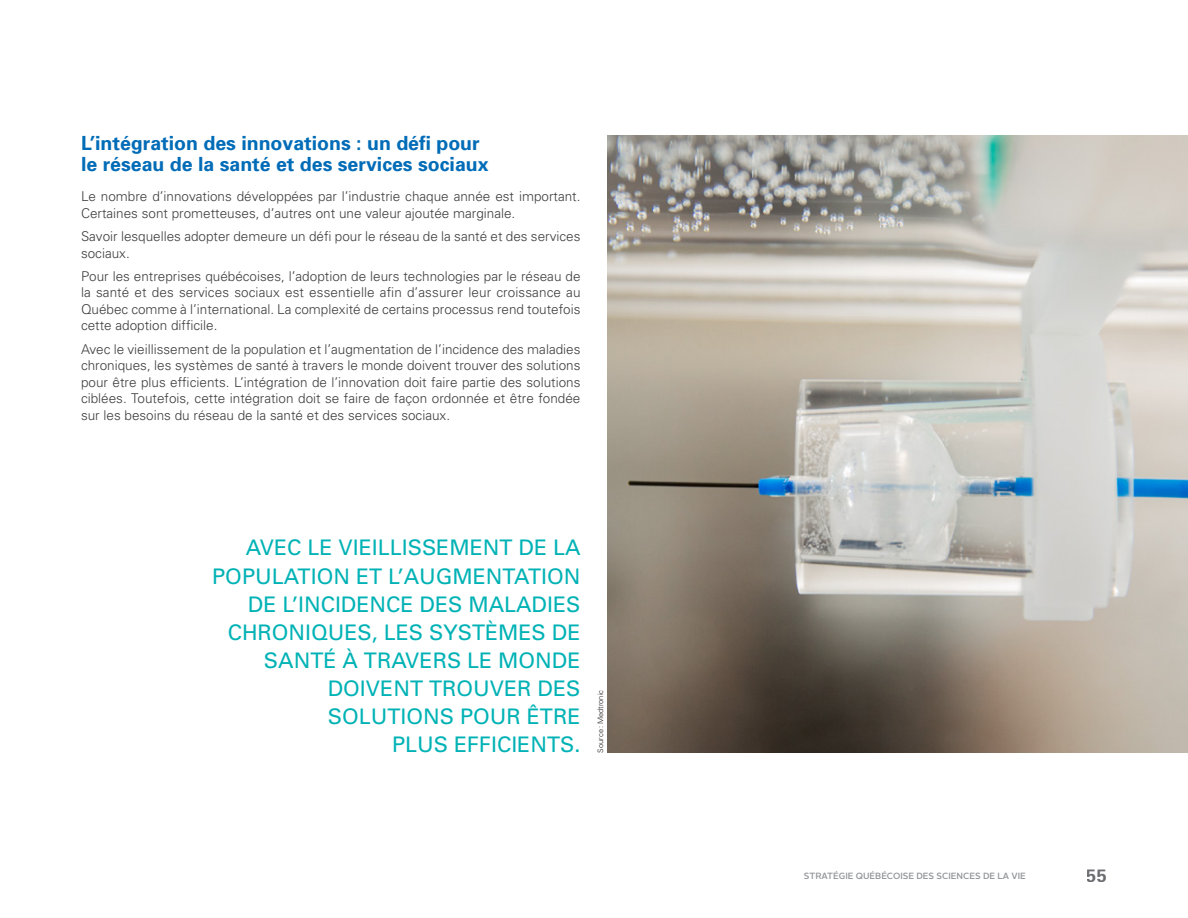
<style>
.page{position:relative;width:1188px;height:918px;background:#fff}
.page>*{position:absolute;margin:0;border:0;box-sizing:border-box;transform-origin:0 0}
.Exergues{font:21.45px/28px "Univers";color:#00b2b5;text-align:right}
.S_-titre_3{font:700 19.5px/21px "Univers";color:#006cb7}
.t1{font:700 18px "Univers";color:#6c6d70}
.Texte_courant{font:300 13.5px/16.5px "Univers";color:#3e3e3f}
.t2{font:500 9px "Alright Sans";color:#939598}
.Notes_de_bas_de_page{font:300 7.5px "Univers";color:#231f20}
</style>
<div class="page">
<img style="left:608px;top:135px;width:580px;height:618px">
<p class="S_-titre_3" style="left:81px;top:133px;width:409px">L’intégration des innovations : un défi pour le réseau de la santé et des services sociaux</p>
<p class="Texte_courant" style="left:81px;top:188px;width:501px">Le nombre d’innovations développées par l’industrie chaque année est important.<br>Certaines sont prometteuses, d’autres ont une valeur ajoutée marginale.</p>
<p class="Texte_courant" style="left:81px;top:228px;width:501px">Savoir lesquelles adopter demeure un défi pour le réseau de la santé et des services sociaux.</p>
<p class="Texte_courant" style="left:81px;top:268px;width:501px;text-align:justify">Pour les entreprises québécoises, l’adoption de leurs technologies par le réseau de la santé et des services sociaux est essentielle afin d’assurer leur croissance au Québec comme à l’international. La complexité de certains processus rend toutefois cette adoption difficile.</p>
<p class="Texte_courant" style="left:81px;top:341px;width:501px;text-align:justify">Avec le vieillissement de la population et l’augmentation de l’incidence des maladies chroniques, les systèmes de santé à travers le monde doivent trouver des solutions pour être plus efficients. L’intégration de l’innovation doit faire partie des solutions ciblées. Toutefois, cette intégration doit se faire de façon ordonnée et être fondée sur les besoins du réseau de la santé et des services sociaux.</p>
<p class="Exergues" style="left:212px;top:534px;width:370px">AVEC LE VIEILLISSEMENT DE LA<br>POPULATION ET L’AUGMENTATION<br>DE L’INCIDENCE DES MALADIES<br>CHRONIQUES, LES SYSTÈMES DE<br>SANTÉ À TRAVERS LE MONDE<br>DOIVENT TROUVER DES<br>SOLUTIONS POUR ÊTRE<br>PLUS EFFICIENTS.</p>
<p class="Notes_de_bas_de_page" style="left:596px;top:753px;width:64px;rotate:-90deg">Source: Medtronic</p>
<p class="t2" style="left:804px;top:869px;width:224px">STRATÉGIE QUÉBÉCOISE DES SCIENCES DE LA VIE</p>
<h3 class="t1" style="left:1087px;top:864px;width:22px">55</h3>
</div>
